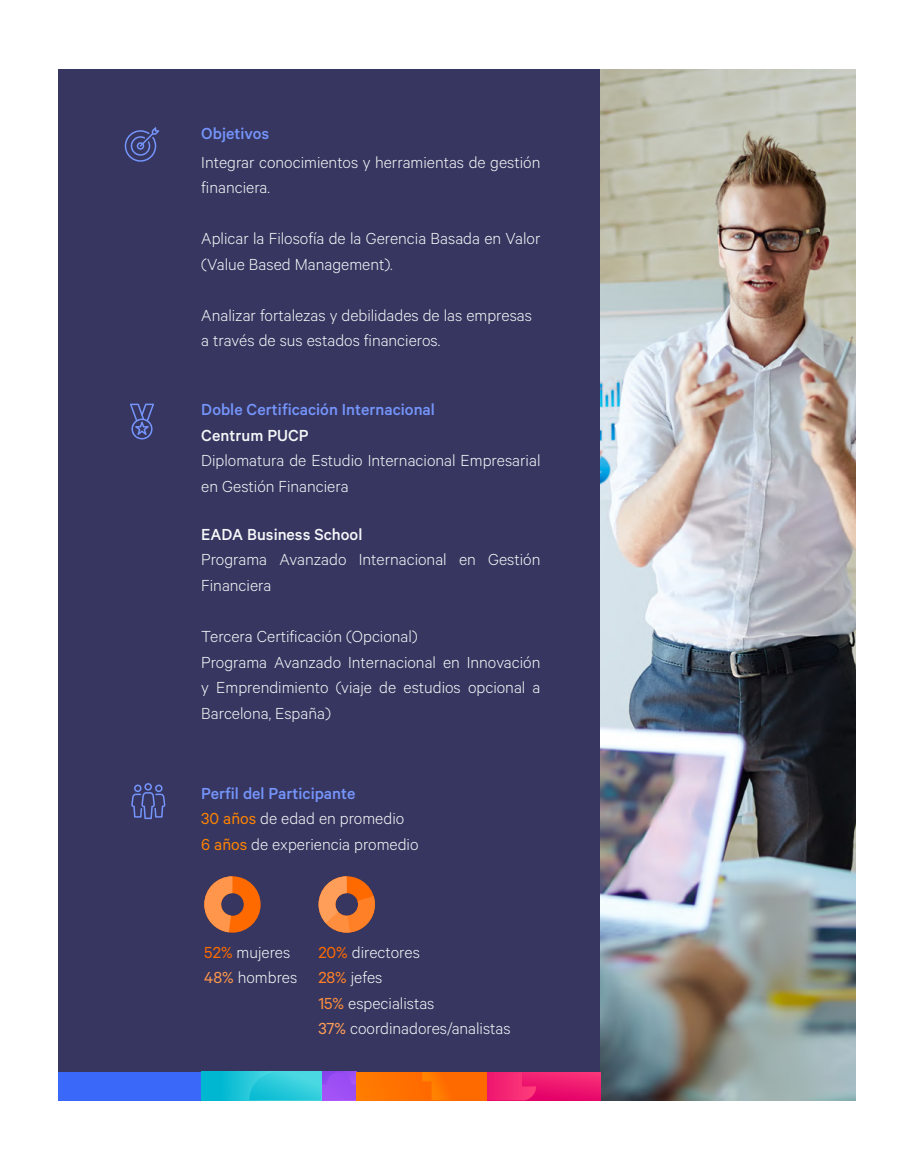
<style>
.page{position:relative;width:915px;height:1170px;background:#fff}
.page>*{position:absolute;margin:0;border:0;box-sizing:border-box;transform-origin:0 0}
.t1{font:300 18px/25.5px "Calibre";color:#f5f7f8}
.t2{font:300 18px/25.5px "Calibre";color:#f6f7f9}
.t3{font:500 18px "Calibre";color:#7595fb}
.t4{font:500 18px "Calibre";color:#f5f7f8}
.s1{font-weight:500;color:#7595fb}
.s2{font-weight:400;color:#ff8200}
.s3{font-weight:400;color:#ff6a00}
.s4{font-weight:400;color:#ff964c}
.s5{font-weight:400;color:#ff8026}
.s6{font-weight:400;color:#ff8f3f}
.s7{font-weight:400;color:#ff9e59}
</style>
<div class="page">
<div style="left:59px;top:70px;width:541px;height:1030px;background:#363660"></div>
<svg style="left:130px;top:403px;width:24px;height:36px"></svg>
<svg style="left:131px;top:783px;width:34px;height:36px"></svg>
<img style="left:600px;top:70px;width:255px;height:1030px">
<svg style="left:536px;top:1072px;width:64px;height:28px;background:#ee1870"></svg>
<div style="left:59px;top:1071px;width:142px;height:29px;background:#3a69f9"></div>
<div style="left:357px;top:1071px;width:129px;height:29px;background:#ff7300"></div>
<svg style="left:422px;top:1071px;width:114px;height:29px"></svg>
<svg style="left:201px;top:1071px;width:48px;height:29px"></svg>
<svg style="left:249px;top:1071px;width:108px;height:29px;background:#54a4e1"></svg>
<svg style="left:125px;top:127px;width:34px;height:35px"></svg>
<svg style="left:204px;top:876px;width:56px;height:56px"></svg>
<svg style="left:318px;top:876px;width:57px;height:56px"></svg>
<p class="t3" style="left:201px;top:123px;width:69px">Objetivos</p>
<p class="t1" style="left:201px;top:148px;width:340px">Integrar conocimientos y herramientas de gestión financiera.</p>
<p class="t1" style="left:201px;top:225px;width:340px">Aplicar la Filosofía de la Gerencia Basada en Valor (Value Based Management).</p>
<p class="t1" style="left:201px;top:301px;width:332px">Analizar fortalezas y debilidades de las empresas a través de sus estados financieros.</p>
<p class="t3" style="left:201px;top:399px;width:235px">Doble Certificación Internacional</p>
<p class="t4" style="left:201px;top:425px;width:109px">Centrum PUCP</p>
<p class="t1" style="left:201px;top:447px;width:340px">Diplomatura de Estudio Internacional Empresarial en Gestión Financiera</p>
<p class="t4" style="left:201px;top:524px;width:162px">EADA Business School</p>
<p class="t1" style="left:201px;top:546px;width:340px">Programa Avanzado Internacional en Gestión<br>Financiera</p>
<p class="t1" style="left:201px;top:622px;width:340px">Tercera Certificación (Opcional)<br>Programa Avanzado Internacional en Innovación y Emprendimiento (viaje de estudios opcional a Barcelona, España)</p>
<p class="t2" style="left:201px;top:779px;width:219px"><span class="s1">Perfil del Participante<br></span><span class="s2">30 años</span> de edad en promedio<br><span class="s2">6 años</span> de experiencia promedio</p>
<p class="t1" style="left:204px;top:938px;width:94px"><span class="s3">52%</span> mujeres<br><span class="s4">48%</span> hombres</p>
<p class="t1" style="left:318px;top:938px;width:194px"><span class="s3">20%</span> directores<br><span class="s5">28%</span> jefes<br><span class="s6">15%</span> especialistas<br><span class="s7">37%</span> coordinadores/analistas</p>
</div>
